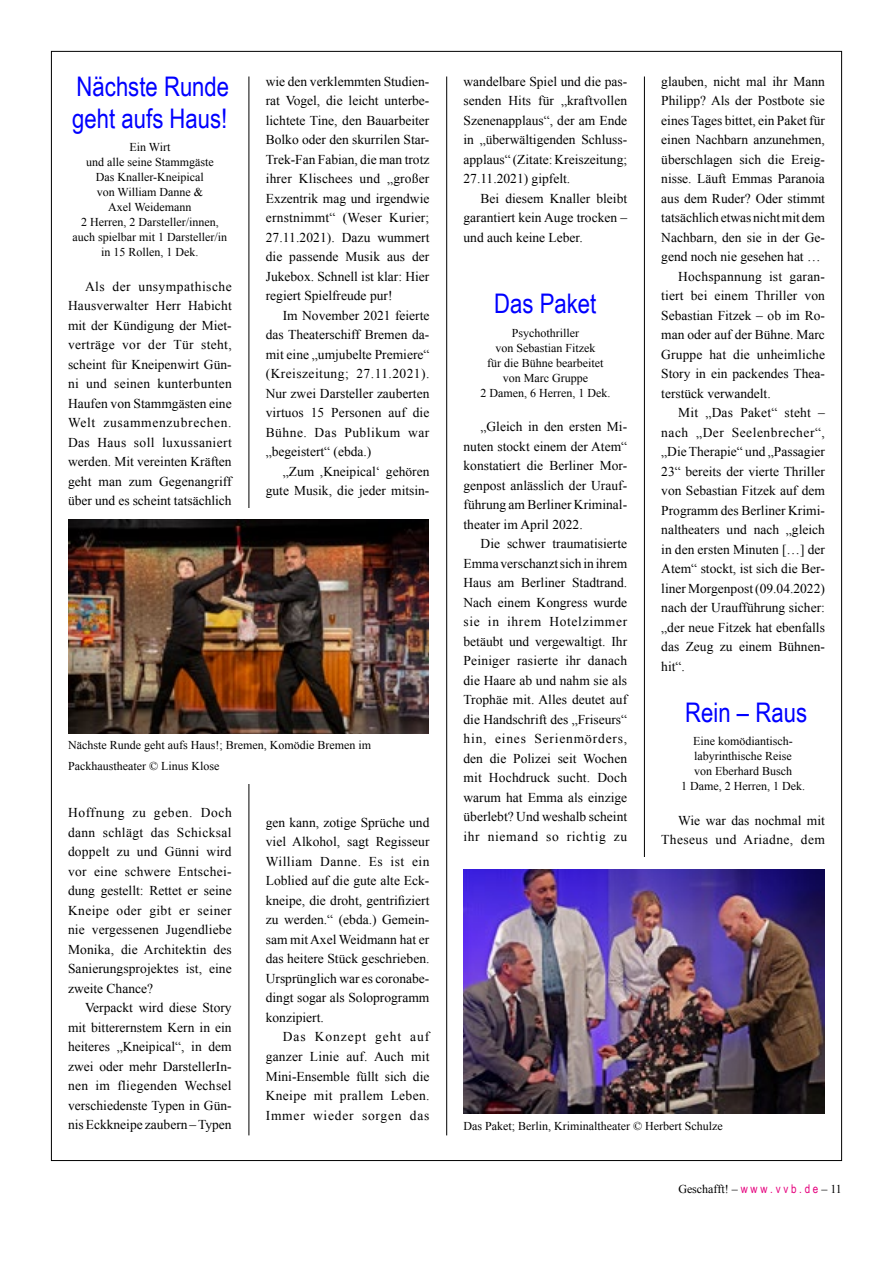
<style>
.page{position:relative;width:893px;height:1263px;background:#fff}
.page>*{position:absolute;margin:0;border:0;box-sizing:border-box;transform-origin:0 0}
._0_Titel{font:27px/31.5px "Arial Narrow";color:#00f}
._2_Text{font:13.5px/19.5px "Times New Roman";color:#000;text-align:justify}
._2_Text-2{font:13.5px/19.5px "Times New Roman";letter-spacing:.03em;color:#000;text-align:right}
._2_Untertitel{font:12px/15px "Times New Roman";color:#000;text-align:center}
.Bildlegende{font:12px/21px "Times New Roman";color:#000}
.s1{font-family:"Arial Narrow";color:#e6007d}
</style>
<div class="page">
<hr style="left:249px;top:77px;width:1px;height:1058px;background:#000">
<hr style="left:446px;top:77px;width:1px;height:1058px;background:#000">
<hr style="left:644px;top:77px;width:1px;height:1058px;background:#000">
<div style="left:463px;top:857px;width:362px;height:290px;background:#fff"></div>
<img style="left:463px;top:869px;width:361px;height:245px">
<div style="left:68px;top:508px;width:361px;height:275px;background:#fff"></div>
<img style="left:68px;top:519px;width:361px;height:215px">
<p class="_0_Titel" style="left:72px;top:70px;width:158px">Nächste Runde geht aufs Haus!</p>
<p class="_2_Untertitel" style="left:129px;top:139px;width:42px">Ein Wirt</p>
<p class="_2_Untertitel" style="left:86px;top:154px;width:129px">und alle seine Stammgäste</p>
<p class="_2_Untertitel" style="left:96px;top:169px;width:110px">Das Knaller-Kneipical</p>
<p class="_2_Untertitel" style="left:97px;top:184px;width:108px">von William Danne &amp;</p>
<p class="_2_Untertitel" style="left:108px;top:199px;width:85px">Axel Weidemann</p>
<p class="_2_Untertitel" style="left:81px;top:214px;width:139px">2 Herren, 2 Darsteller/innen,</p>
<p class="_2_Untertitel" style="left:73px;top:229px;width:156px">auch spielbar mit 1 Darsteller/in in 15 Rollen, 1 Dek.</p>
<p class="_2_Text" style="left:68px;top:276px;width:165px;text-indent:17px">Als der unsympathische Hausverwalter Herr Habicht mit der Kündigung der Miet&shy;verträge vor der Tür steht, scheint für Kneipenwirt Gün&shy;ni und seinen kunterbunten Haufen von Stammgästen eine Welt zusammenzubrechen.<br>Das Haus soll luxussaniert werden. Mit vereinten Kräften geht man zum Gegenangriff über und es scheint tatsächlich</p>
<p class="_2_Text" style="left:266px;top:71px;width:165px">wie den verklemmten Studien&shy;rat Vogel, die leicht unterbe&shy;lichtete Tine, den Bauarbeiter Bolko oder den skurrilen Star-Trek-Fan Fabian, die man trotz ihrer Klischees und „großer Exzentrik mag und irgendwie ernstnimmt“ (Weser Kurier; 27.11.2021). Dazu wummert die passende Musik aus der Jukebox. Schnell ist klar: Hier regiert Spielfreude pur!</p>
<p class="_2_Text" style="left:266px;top:305px;width:165px;text-indent:17px">Im November 2021 feierte das Theaterschiff Bremen da&shy;mit eine „umjubelte Premiere“ (Kreiszeitung; 27.11.2021).<br>Nur zwei Darsteller zauberten virtuos 15 Personen auf die Bühne. Das Publikum war „begeistert“ (ebda.)</p>
<p class="_2_Text" style="left:266px;top:461px;width:165px;text-align:right">„Zum ,Kneipical‘ gehören gute Musik, die jeder mitsin-</p>
<p class="Bildlegende" style="left:68px;top:735px;width:304px">Nächste Runde geht aufs Haus!; Bremen, Komödie Bremen im<br>Packhaustheater © Linus Klose</p>
<p class="_2_Text" style="left:68px;top:803px;width:165px">Hoffnung zu geben. Doch dann schlägt das Schicksal doppelt zu und Günni wird vor eine schwere Entschei&shy;dung gestellt: Rettet er seine Kneipe oder gibt er seiner nie vergessenen Jugendliebe Monika, die Architektin des Sanierungsprojektes ist, eine zweite Chance?</p>
<p class="_2_Text" style="left:68px;top:998px;width:165px;text-indent:17px">Verpackt wird diese Story mit bitterernstem Kern in ein heiteres „Kneipical“, in dem zwei oder mehr DarstellerIn&shy;nen im fliegenden Wechsel verschiedenste Typen in Gün&shy;nis Eckkneipe zaubern – Typen</p>
<p class="_2_Text" style="left:266px;top:812px;width:165px">gen kann, zotige Sprüche und viel Alkohol, sagt Regisseur William Danne. Es ist ein Loblied auf die gute alte Eck&shy;kneipe, die droht, gentrifiziert zu werden.“ (ebda.) Gemein&shy;sam mit Axel Weidmann hat er das heitere Stück geschrieben.<br>Ursprünglich war es coronabe&shy;dingt sogar als Soloprogramm konzipiert.</p>
<p class="_2_Text" style="left:266px;top:1027px;width:165px;text-indent:17px">Das Konzept geht auf ganzer Linie auf. Auch mit Mini-Ensemble füllt sich die Kneipe mit prallem Leben.<br>Immer wieder sorgen das</p>
<p class="_2_Text" style="left:463px;top:71px;width:165px">wandelbare Spiel und die pas&shy;senden Hits für „kraftvollen Szenenapplaus“, der am Ende in „überwältigenden Schluss&shy;applaus“ (Zitate: Kreiszeitung; 27.11.2021) gipfelt.</p>
<p class="_2_Text" style="left:463px;top:188px;width:165px;text-indent:17px">Bei diesem Knaller bleibt garantiert kein Auge trocken – und auch keine Leber.</p>
<p class="_0_Titel" style="left:494px;top:287px;width:104px">Das Paket</p>
<p class="_2_Untertitel" style="left:512px;top:325px;width:69px">Psychothriller</p>
<p class="_2_Untertitel" style="left:495px;top:340px;width:101px">von Sebastian Fitzek</p>
<p class="_2_Untertitel" style="left:487px;top:355px;width:118px">für die Bühne bearbeitet</p>
<p class="_2_Untertitel" style="left:503px;top:370px;width:87px">von Marc Gruppe</p>
<p class="_2_Untertitel" style="left:480px;top:385px;width:131px">2 Damen, 6 Herren, 1 Dek.</p>
<p class="_2_Text" style="left:463px;top:417px;width:165px;text-indent:17px">„Gleich in den ersten Mi&shy;nuten stockt einem der Atem“ konstatiert die Berliner Mor&shy;genpost anlässlich der Urauf&shy;führung am Berliner Kriminal&shy;theater im April 2022.</p>
<p class="_2_Text" style="left:463px;top:534px;width:165px;text-indent:17px">Die schwer traumatisierte Emma verschanzt sich in ihrem Haus am Berliner Stadtrand.<br>Nach einem Kongress wurde sie in ihrem Hotelzimmer betäubt und vergewaltigt. Ihr Peiniger rasierte ihr danach die Haare ab und nahm sie als Trophäe mit. Alles deutet auf die Handschrift des „Friseurs“ hin, eines Serienmörders, den die Polizei seit Wochen mit Hochdruck sucht. Doch warum hat Emma als einzige überlebt? Und weshalb scheint ihr niemand so richtig zu</p>
<p class="_2_Text" style="left:661px;top:71px;width:165px">glauben, nicht mal ihr Mann Philipp? Als der Postbote sie eines Tages bittet, ein Paket für einen Nachbarn anzunehmen, überschlagen sich die Ereig&shy;nisse. Läuft Emmas Paranoia aus dem Ruder? Oder stimmt tatsächlich etwas nicht mit dem Nachbarn, den sie in der Ge&shy;gend noch nie gesehen hat …</p>
<p class="_2_Text" style="left:661px;top:266px;width:165px;text-indent:17px">Hochspannung ist garan&shy;tiert bei einem Thriller von Sebastian Fitzek – ob im Ro&shy;man oder auf der Bühne. Marc Gruppe hat die unheimliche Story in ein packendes Thea&shy;terstück verwandelt.</p>
<p class="_2_Text" style="left:661px;top:403px;width:165px;text-indent:17px">Mit „Das Paket“ steht – nach „Der Seelenbrecher“, „Die Therapie“ und „Passagier 23“ bereits der vierte Thriller von Sebastian Fitzek auf dem Programm des Berliner Krimi&shy;naltheaters und nach „gleich in den ersten Minuten […] der Atem“ stockt, ist sich die Ber&shy;liner Morgenpost (09.04.2022) nach der Uraufführung sicher: „der neue Fitzek hat ebenfalls das Zeug zu einem Bühnen&shy;hit“.</p>
<p class="_0_Titel" style="left:685px;top:696px;width:123px">Rein – Raus</p>
<p class="_2_Untertitel" style="left:693px;top:734px;width:101px">Eine komödiantisch-</p>
<p class="_2_Untertitel" style="left:694px;top:749px;width:99px">labyrinthische Reise</p>
<p class="_2_Untertitel" style="left:694px;top:764px;width:99px">von Eberhard Busch</p>
<p class="_2_Untertitel" style="left:681px;top:779px;width:125px">1 Dame, 2 Herren, 1 Dek.</p>
<p class="_2_Text-2" style="left:661px;top:810px;width:165px">Wie war das nochmal mit<br>Theseus und Ariadne, dem</p>
<p class="Bildlegende" style="left:463px;top:1115px;width:261px">Das Paket; Berlin, Kriminaltheater © Herbert Schulze</p>
<p class="Bildlegende" style="left:678px;top:1178px;width:165px">Geschafft! – <span class="s1">w w w . v v b . d e</span> – 11</p>
</div>
